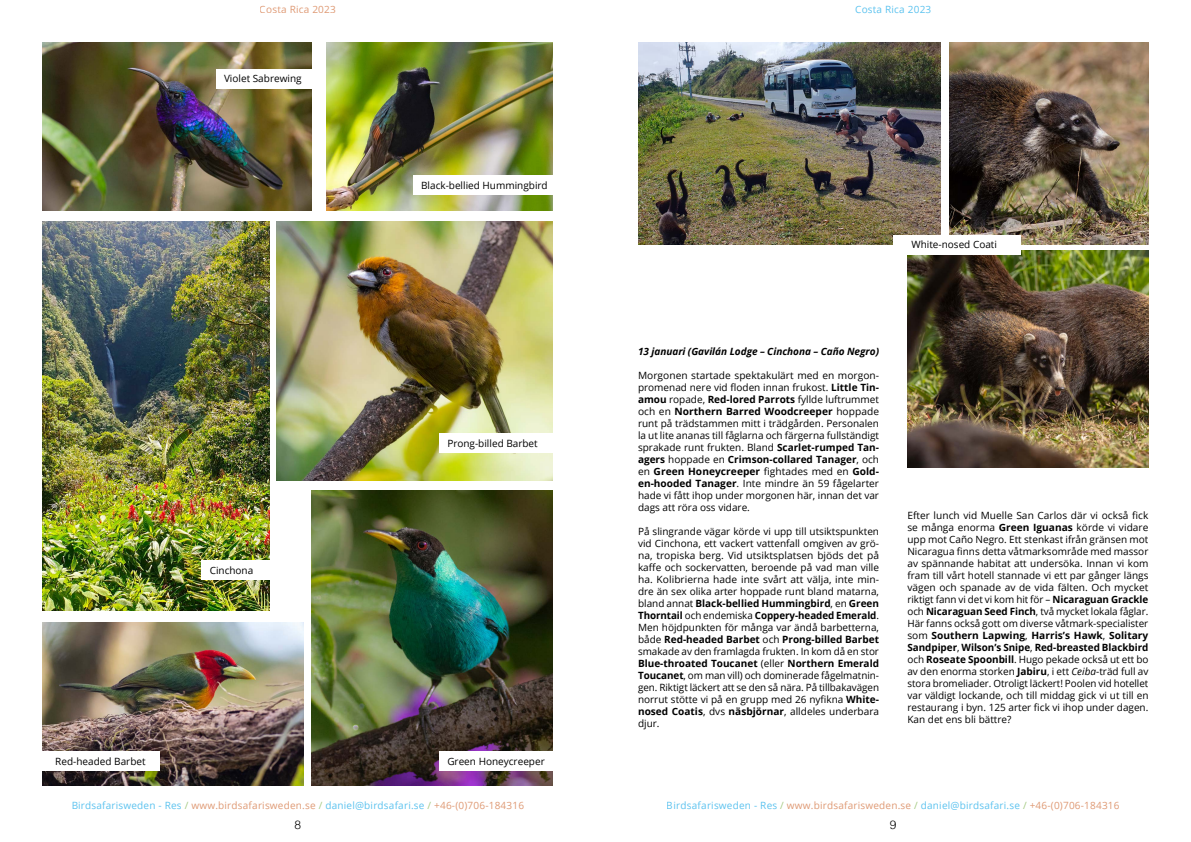
<style>
.page{position:relative;width:1191px;height:842px;background:#fff}
.page>*{position:absolute;margin:0;border:0;box-sizing:border-box;transform-origin:0 0}
.t1{font:300 12px "Helvetica";color:#000}
.t2{font:10px/12px "Open Sans";color:#000;text-align:justify}
.t3{font:10px "Open Sans";letter-spacing:.02em;color:#00a1e6}
.t4{font:italic 700 10px "Open Sans";color:#000}
.t5{font:10px "Open Sans";letter-spacing:.02em;color:#cd6228}
.s1{font-weight:700}
.s2{font-style:italic}
.s3{color:#75ae41}
.s4{color:#cd6228}
</style>
<div class="page">
<img style="left:326px;top:43px;width:227px;height:167px">
<img style="left:277px;top:222px;width:276px;height:258px">
<img style="left:312px;top:491px;width:241px;height:294px">
<img style="left:43px;top:43px;width:269px;height:167px">
<img style="left:43px;top:622px;width:260px;height:163px">
<div style="left:216px;top:69px;width:104px;height:20px;background:#fff"></div>
<div style="left:413px;top:175px;width:159px;height:20px;background:#fff"></div>
<div style="left:439px;top:433px;width:128px;height:20px;background:#fff"></div>
<div style="left:439px;top:751px;width:128px;height:20px;background:#fff"></div>
<div style="left:40px;top:751px;width:120px;height:20px;background:#fff"></div>
<img style="left:638px;top:43px;width:302px;height:201px">
<img style="left:950px;top:43px;width:198px;height:201px">
<img style="left:907px;top:251px;width:241px;height:217px">
<div style="left:893px;top:235px;width:127px;height:19px;background:#fff"></div>
<img style="left:43px;top:222px;width:226px;height:388px">
<div style="left:202px;top:560px;width:71px;height:20px;background:#fff"></div>
<p class="t5" style="left:260px;top:2px;width:78px">Costa Rica 2023</p>
<p class="t3" style="left:855px;top:3px;width:78px">Costa Rica 2023</p>
<p class="t2" style="left:224px;top:73px;width:79px">Violet Sabrewing</p>
<p class="t2" style="left:210px;top:564px;width:45px">Cinchona</p>
<p class="t2" style="left:55px;top:755px;width:92px">Red-headed Barbet</p>
<p class="t2" style="left:421px;top:179px;width:128px">Black-bellied Hummingbird</p>
<p class="t2" style="left:447px;top:437px;width:92px">Prong-billed Barbet</p>
<p class="t2" style="left:447px;top:755px;width:99px">Green Honeycreeper</p>
<p class="t2" style="left:911px;top:238px;width:87px">White-nosed Coati</p>
<p class="t4" style="left:638px;top:344px;width:242px">13 januari (Gavilán Lodge – Cinchona – Caño Negro)</p>
<p class="t2" style="left:638px;top:369px;width:242px">Morgonen startade spektakulärt med en morgon&shy;promenad nere vid floden innan frukost. <span class="s1">Little Tin&shy;amou</span> ropade, <span class="s1">Red-lored Parrots</span> fyllde luftrummet och en <span class="s1">Northern Barred Woodcreeper</span> hoppade runt på trädstammen mitt i trädgården. Personalen la ut lite ananas till fåglarna och färgerna fullständigt sprakade runt frukten. Bland <span class="s1">Scarlet-rumped Tan&shy;agers</span> hoppade en <span class="s1">Crimson-collared Tanager</span>, och en <span class="s1">Green Honeycreeper</span> fightades med en <span class="s1">Gold&shy;en-hooded Tanager</span>. Inte mindre än 59 fågelarter hade vi fått ihop under morgonen här, innan det var dags att röra oss vidare.</p>
<p class="t2" style="left:638px;top:525px;width:243px">På slingrande vägar körde vi upp till utsiktspunkten vid Cinchona, ett vackert vattenfall omgiven av grö&shy;na, tropiska berg. Vid utsiktsplatsen bjöds det på kaffe och sockervatten, beroende på vad man ville ha. Kolibrierna hade inte svårt att välja, inte min&shy;dre än sex olika arter hoppade runt bland matarna, bland annat <span class="s1">Black-bellied Hummingbird</span>, en <span class="s1">Green Thorntail</span> och endemiska <span class="s1">Coppery-headed Emerald</span>.<br>Men höjdpunkten för många var ändå barbetterna, både <span class="s1">Red-headed Barbet</span> och <span class="s1">Prong-billed Barbet </span>smakade av den framlagda frukten. In kom då en stor <span class="s1">Blue-throated Toucanet</span> (eller <span class="s1">Northern Emerald Toucanet</span>, om man vill) och dominerade fågelmatnin&shy;gen. Riktigt läckert att se den så nära. På tillbakavägen norrut stötte vi på en grupp med 26 nyfikna <span class="s1">White&shy;nosed Coatis</span>, dvs <span class="s1">näsbjörnar</span>, alldeles underbara djur.</p>
<p class="t2" style="left:907px;top:509px;width:243px">Efter lunch vid Muelle San Carlos där vi också fick se många enorma <span class="s1">Green Iguanas</span> körde vi vidare upp mot Caño Negro. Ett stenkast ifrån gränsen mot Nicaragua finns detta våtmarksområde med massor av spännande habitat att undersöka. Innan vi kom fram till vårt hotell stannade vi ett par gånger längs vägen och spanade av de vida fälten. Och mycket riktigt fann vi det vi kom hit för – <span class="s1">Nicaraguan Grackle </span>och <span class="s1">Nicaraguan Seed Finch</span>, två mycket lokala fåglar.<br>Här fanns också gott om diverse våtmark-specialister som <span class="s1">Southern Lapwing</span>, <span class="s1">Harris’s Hawk</span>, <span class="s1">Solitary Sandpiper</span>, <span class="s1">Wilson’s Snipe</span>, <span class="s1">Red-breasted Blackbird </span>och <span class="s1">Roseate Spoonbill</span>. Hugo pekade också ut ett bo av den enorma storken <span class="s1">Jabiru</span>, i ett <span class="s2">Ceiba</span>-träd full av stora bromeliader. Otroligt läckert! Poolen vid hotellet var väldigt lockande, och till middag gick vi ut till en restaurang i byn. 125 arter fick vi ihop under dagen.<br>Kan det ens bli bättre?</p>
<p class="t3" style="left:71px;top:798px;width:454px">Birdsafarisweden - Res <span class="s3">/</span> <span class="s4">www.birdsafarisweden.se</span> <span class="s3">/</span> daniel@birdsafari.se <span class="s3">/</span> <span class="s4">+46-(0)706-184316</span></p>
<p class="t3" style="left:667px;top:798px;width:454px">Birdsafarisweden - Res <span class="s3">/</span> <span class="s4">www.birdsafarisweden.se</span> <span class="s3">/</span> daniel@birdsafari.se <span class="s3">/</span> <span class="s4">+46-(0)706-184316</span></p>
<p class="t1" style="left:294px;top:815px;width:8px">8</p>
<p class="t1" style="left:890px;top:815px;width:8px">9</p>
</div>
